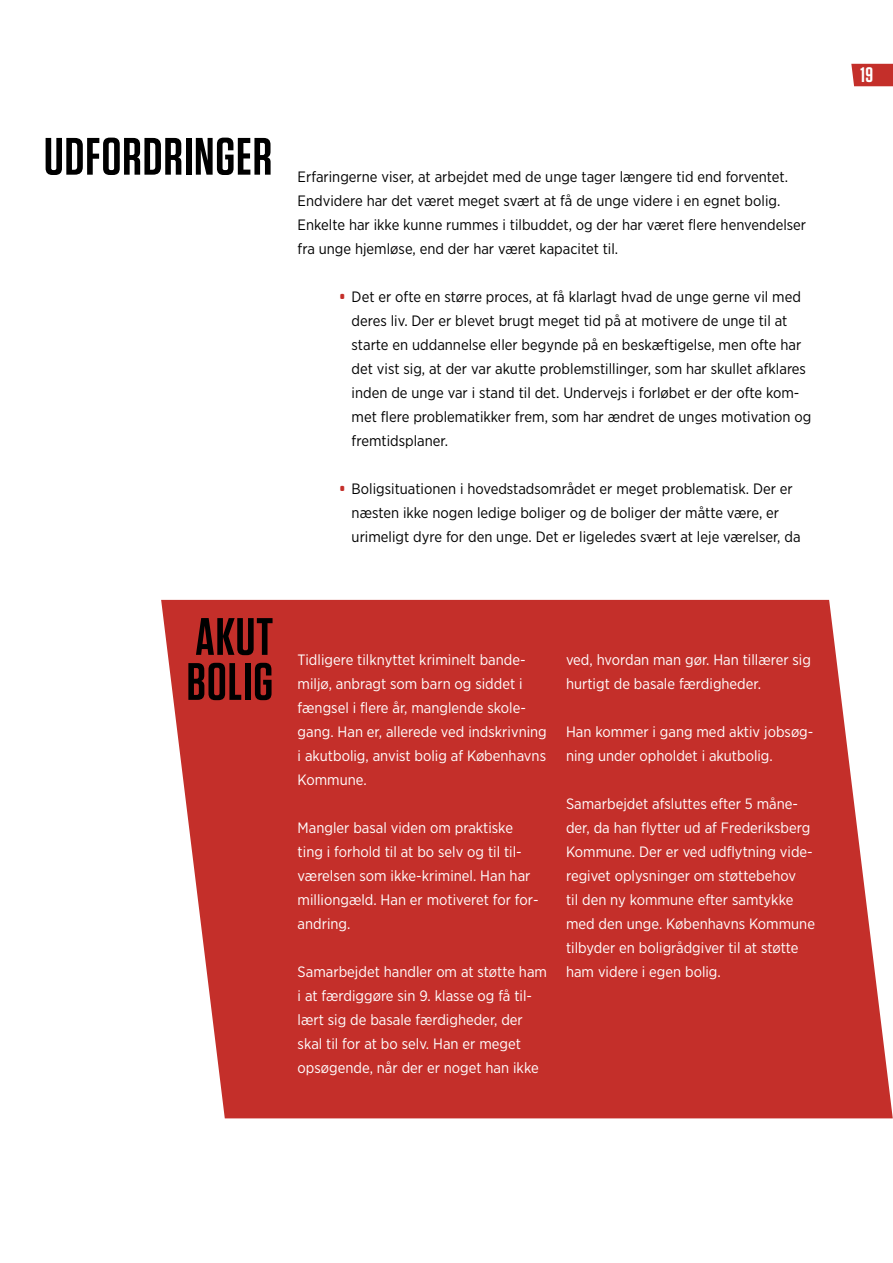
<style>
.page{position:relative;width:893px;height:1263px;background:#fff}
.page>*{position:absolute;margin:0;border:0;box-sizing:border-box;transform-origin:0 0}
.t1{font:600 52.5px/45px "Tungsten";letter-spacing:.02em;color:#000}
.t2{font:600 21px "Tungsten";color:#fff}
.t3{font:15px/24px "Gotham Narrow";color:#fff}
.t4{font:15px/24px "Gotham Narrow";color:#000}
.s1{font-family:"Tungsten";font-weight:500;font-size:30px;color:#c42f2a}
</style>
<div class="page">
<svg style="left:851px;top:64px;width:42px;height:22px"></svg>
<svg style="left:161px;top:600px;width:732px;height:518px;fill:#c42f2a"></svg>
<h1 class="t1" style="left:44px;top:135px;width:230px">UDFORDRINGER</h1>
<p class="t4" style="left:298px;top:165px;width:510px">Erfaringerne viser, at arbejdet med de unge tager længere tid end forventet.<br>Endvidere har det været meget svært at få de unge videre i en egnet bolig.<br>Enkelte har ikke kunne rummes i tilbuddet, og der har været flere henvendelser fra unge hjemløse, end der har været kapacitet til.</p>
<p class="t4" style="left:352px;top:285px;width:461px;text-indent:-13px"><span class="s1">•</span> Det er ofte en større proces, at få klarlagt hvad de unge gerne vil med deres liv. Der er blevet brugt meget tid på at motivere de unge til at starte en uddannelse eller begynde på en beskæftigelse, men ofte har det vist sig, at der var akutte problemstillinger, som har skullet afklares inden de unge var i stand til det. Undervejs i forløbet er der ofte kom&shy;met flere problematikker frem, som har ændret de unges motivation og fremtidsplaner.</p>
<p class="t4" style="left:352px;top:477px;width:450px;text-indent:-13px"><span class="s1">•</span> Boligsituationen i hovedstadsområdet er meget problematisk. Der er næsten ikke nogen ledige boliger og de boliger der måtte være, er urimeligt dyre for den unge. Det er ligeledes svært at leje værelser, da</p>
<h1 class="t1" style="left:187px;top:615px;width:88px">AKUT<br>BOLIG</h1>
<p class="t3" style="left:298px;top:647px;width:251px">Tidligere tilknyttet kriminelt bande&shy;miljø, anbragt som barn og siddet i fængsel i flere år, manglende skole&shy;gang. Han er, allerede ved indskrivning i akutbolig, anvist bolig af Københavns Kommune.</p>
<p class="t3" style="left:298px;top:815px;width:243px">Mangler basal viden om praktiske ting i forhold til at bo selv og til til&shy;værelsen som ikke-kriminel. Han har milliongæld. Han er motiveret for for&shy;andring.</p>
<p class="t3" style="left:298px;top:959px;width:251px">Samarbejdet handler om at støtte ham i at færdiggøre sin 9. klasse og få til&shy;lært sig de basale færdigheder, der skal til for at bo selv. Han er meget opsøgende, når der er noget han ikke</p>
<p class="t3" style="left:566px;top:647px;width:246px">ved, hvordan man gør. Han tillærer sig hurtigt de basale færdigheder.</p>
<p class="t3" style="left:566px;top:719px;width:249px">Han kommer i gang med aktiv jobsøg&shy;ning under opholdet i akutbolig.</p>
<p class="t3" style="left:566px;top:791px;width:250px">Samarbejdet afsluttes efter 5 måne&shy;der, da han flytter ud af Frederiksberg Kommune. Der er ved udflytning vide&shy;regivet oplysninger om støttebehov<br>til den ny kommune efter samtykke med den unge. Københavns Kommune tilbyder en boligrådgiver til at støtte ham videre i egen bolig.</p>
<h2 class="t2" style="left:860px;top:64px;width:14px">19</h2>
</div>
